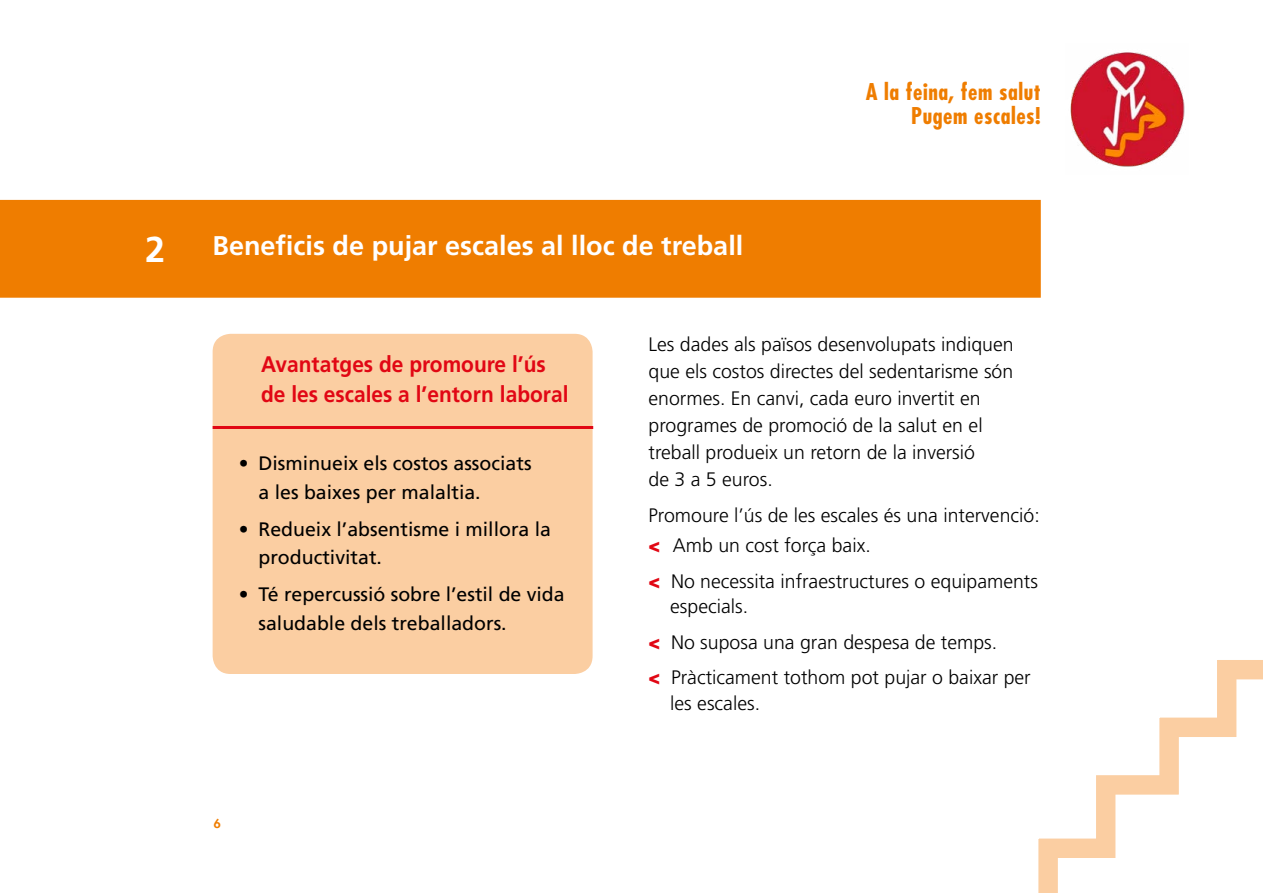
<style>
.page{position:relative;width:1263px;height:893px;background:#fff}
.page>*{position:absolute;margin:0;border:0;box-sizing:border-box;transform-origin:0 0}
.t1{font:700 36px "Frutiger LT Std";color:#fff}
.t2{font:700 27px "Frutiger LT Std";color:#fff}
.t3{font:700 22.5px/30px "Frutiger LT Std";color:#e10714;scale:.93 1}
.t4{font:700 condensed 22.5px/24px "Futura";letter-spacing:.025em;color:#ef7d00;text-align:right}
.t5{font:300 19.5px/27px "Frutiger LT Std";color:#000}
.t6{font:19.5px/28.5px "Frutiger LT Std";color:#000}
.t7{font:800 12px "Futura";color:#ef7d00}
.s1{font-weight:900;color:#e10714}
</style>
<div class="page">
<img style="left:1070px;top:52px;width:115px;height:115px">
<svg style="left:1038px;top:660px;width:225px;height:233px"></svg>
<div style="left:1px;top:201px;width:1039px;height:96px;background:#ef7d00"></div>
<div style="left:0;top:200px;width:1041px;height:98px;border:2px solid #ef7d00"></div>
<div style="left:213px;top:334px;width:380px;height:340px;background:#fbcea2;border-radius:18px"></div>
<hr style="left:213px;top:426px;width:380px;height:3px;background:#e10714">
<h1 class="t1" style="left:145px;top:228px;width:22px">2</h1>
<h2 class="t2" style="left:213px;top:230px;width:532px">Beneficis de pujar escales al lloc de treball</h2>
<p class="t4" style="left:866px;top:80px;width:176px">A la feina, fem salut<br>Pugem escales!</p>
<p class="t3" style="left:261px;top:349px;width:332px">Avantatges de promoure l’ús de les escales a l’entorn laboral</p>
<p class="t6" style="left:258px;top:449px;width:275px;text-indent:-20px">• Disminueix els costos associats a les baixes per malaltia.</p>
<p class="t6" style="left:258px;top:515px;width:294px;text-indent:-20px">• Redueix l’absentisme i millora la productivitat.</p>
<p class="t6" style="left:258px;top:580px;width:308px;text-indent:-20px">• Té repercussió sobre l’estil de vida saludable dels treballadors.</p>
<p class="t7" style="left:214px;top:816px;width:8px">6</p>
<p class="t5" style="left:648px;top:331px;width:367px">Les dades als països desenvolupats indiquen que els costos directes del sedentarisme són enormes. En canvi, cada euro invertit en programes de promoció de la salut en el treball produeix un retorn de la inversió<br>de 3 a 5 euros.</p>
<p class="t5" style="left:648px;top:500px;width:393px;line-height:30.9px">Promoure l’ús de les escales és una intervenció: <span class="s1">&lt;</span> Amb un cost força baix.</p>
<p class="t5" style="left:670px;top:569px;width:369px;line-height:25.5px;text-indent:-22px"><span class="s1">&lt;</span> No necessita infraestructures o equipaments especials.</p>
<p class="t5" style="left:648px;top:625px;width:384px;line-height:35.5px"><span class="s1">&lt;</span> No suposa una gran despesa de temps.<br><span class="s1">&lt;</span> Pràcticament tothom pot pujar o baixar per</p>
<p class="t5" style="left:670px;top:690px;width:91px">les escales.</p>
</div>
